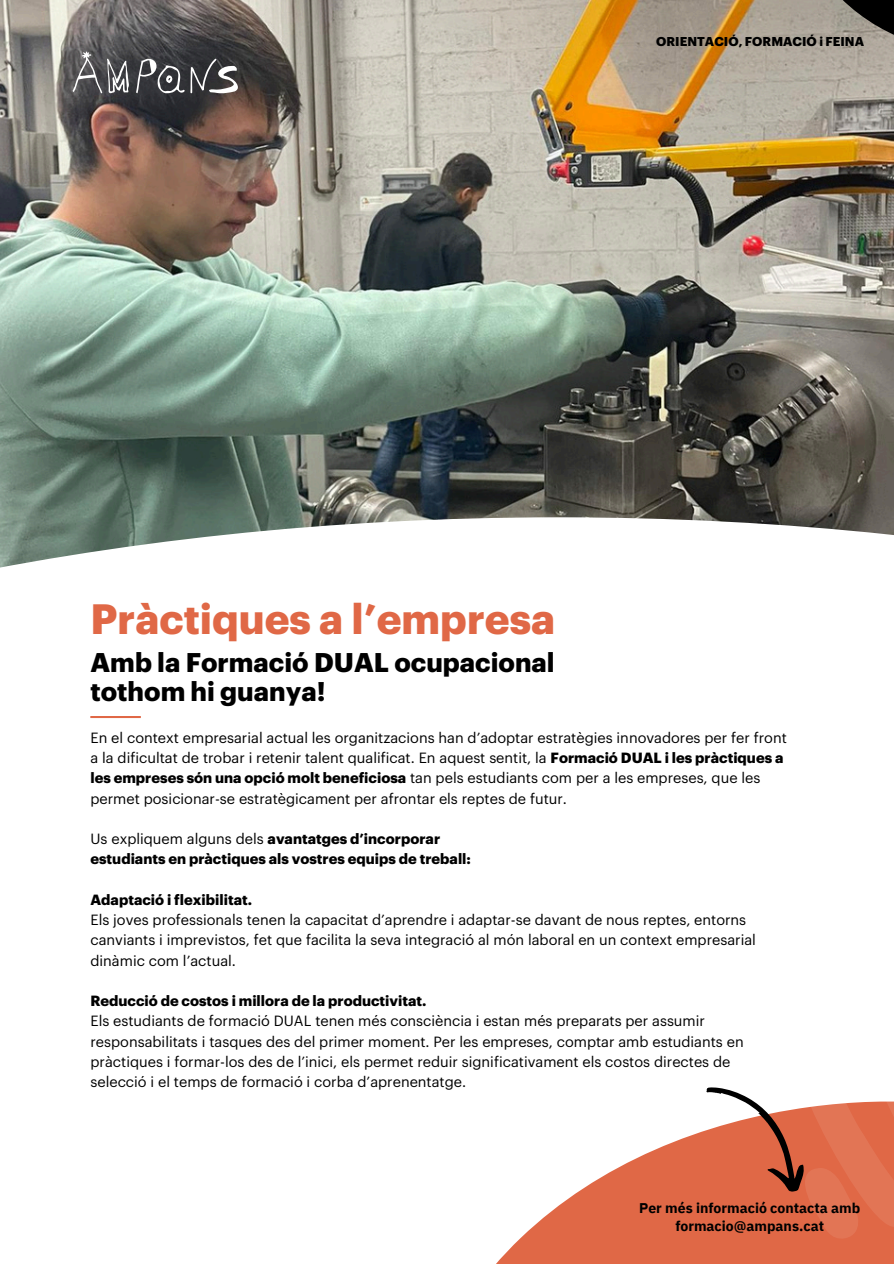
<style>
.page{position:relative;width:894px;height:1264px;background:#fff}
.page>*{position:absolute;margin:0;border:0;box-sizing:border-box;transform-origin:0 0}
.t1{font:700 41.55px "Graphik";color:#e06846}
.t2{font:700 26.55px/29.2px "Graphik";color:#000}
.t3{font:14.55px/20.2px "Graphik";color:#000}
.t4{font:700 14.55px/20.2px "Graphik";color:#000}
.t5{font:700 14.1px/18px "IBM Plex Sans";color:#000;text-align:center}
.t6{font:700 12.6px "Graphik";color:#000}
.s1{font-weight:700}
.s2{font-weight:400}
</style>
<div class="page">
<img style="left:0;top:0;width:893px;height:517px">
<svg style="left:497px;top:1131px;width:207px;height:132px;fill:#e06846"></svg>
<svg style="left:771px;top:0;width:122px;height:62px;background:#968f85"></svg>
<svg style="left:73px;top:52px;width:56px;height:41px;background:#6d6d6f"></svg>
<svg style="left:136px;top:58px;width:102px;height:36px;background:#5d5d60"></svg>
<svg style="left:90px;top:716px;width:51px;height:2px"></svg>
<svg style="left:704px;top:1087px;width:189px;height:176px;background:#dc7a5e"></svg>
<h3 class="t6" style="left:656px;top:36px;width:209px">ORIENTACIÓ, FORMACIÓ i FEINA</h3>
<p class="t1" style="left:90px;top:599px;width:466px">Pràctiques a l’empresa</p>
<p class="t2" style="left:90px;top:648px;width:465px">Amb la Formació DUAL ocupacional tothom hi guanya!</p>
<p class="t3" style="left:90px;top:728px;width:697px">En el context empresarial actual les organitzacions han d’adoptar estratègies innovadores per fer front a la dificultat de trobar i retenir talent qualificat. En aquest sentit, la <span class="s1">Formació DUAL i les pràctiques a les empreses són una opció molt beneficiosa</span> tan pels estudiants com per a les empreses, que les permet posicionar-se estratègicament per afrontar els reptes de futur.</p>
<p class="t4" style="left:90px;top:829px;width:382px"><span class="s2">Us expliquem alguns dels</span> avantatges d’incorporar estudiants en pràctiques als vostres equips de treball:</p>
<h1 class="t3" style="left:90px;top:890px;width:666px"><span class="s1">Adaptació i flexibilitat.<br></span>Els joves professionals tenen la capacitat d’aprendre i adaptar-se davant de nous reptes, entorns canviants i imprevistos, fet que facilita la seva integració al món laboral en un context empresarial dinàmic com l’actual.</h1>
<h3 class="t3" style="left:90px;top:991px;width:654px"><span class="s1">Reducció de costos i millora de la productivitat.<br></span>Els estudiants de formació DUAL tenen més consciència i estan més preparats per assumir responsabilitats i tasques des del primer moment. Per les empreses, comptar amb estudiants en pràctiques i formar-los des de l’inici, els permet reduir significativament els costos directes de selecció i el temps de formació i corba d’aprenentatge.</h3>
<h3 class="t5" style="left:639px;top:1198px;width:223px">Per més informació contacta amb formacio@ampans.cat</h3>
</div>
